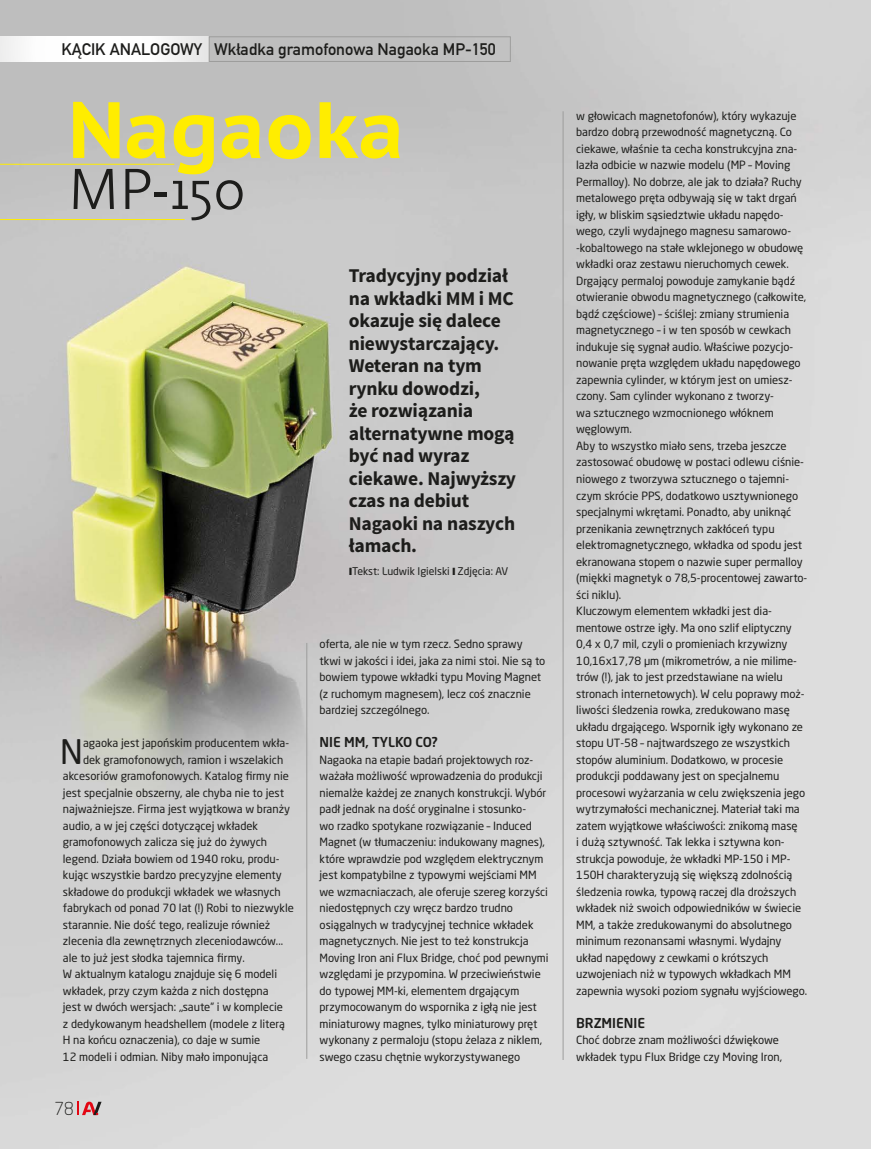
<style>
.page{position:relative;width:871px;height:1149px;background:#fff}
.page>*{position:absolute;margin:0;border:0;box-sizing:border-box;transform-origin:0 0}
.t1{font:700 79.5px "PT Sans Caption";letter-spacing:-.005em;color:#ffed00}
.t2{font:300 60px "Calluna Sans";color:#1d1d1b}
.t3{font:33.45px "Neo Sans Pro";color:#1d1d1b}
.t4{font:700 19.5px/22.5px "Source Sans Pro";letter-spacing:-.01em;color:#1d1d1b}
.t5{font:300 17.7px "Neo Sans Pro";color:#1d1d1b;scale:.93 1}
.t6{font:700 16.5px "DIN Alternate";color:#1d1d1b}
.t7{font:500 13.5px "Neo Sans Pro";letter-spacing:-.005em;color:#1d1d1b}
.t8{font:11.25px/16.5px "Neo Sans Pro";letter-spacing:-.005em;color:#1d1d1b}
.t9{font:10.5px "Neo Sans Pro";color:#1d1d1b}
</style>
<div class="page">
<img style="left:0;top:0;width:871px;height:1148px">
<svg style="left:0;top:37px;width:209px;height:25px"></svg>
<div style="left:209px;top:37px;width:301px;height:25px;border:1px solid #9d9d9c"></div>
<hr style="left:306px;top:642px;width:1px;height:416px;background:#9d9d9c">
<hr style="left:562px;top:111px;width:1px;height:948px;background:#9d9d9c">
<svg style="left:77px;top:1101px;width:25px;height:13px"></svg>
<hr style="left:0;top:219px;width:184px;height:1px;background:#ffed00">
<hr style="left:0;top:164px;width:174px;height:1px;background:#ffed00">
<svg style="left:349px;top:568px;width:2px;height:7px"></svg>
<svg style="left:453px;top:568px;width:2px;height:7px"></svg>
<h3 class="t6" style="left:61px;top:36px;width:436px">KĄCIK ANALOGOWY Wkładka gramofonowa Nagaoka MP-150</h3>
<h1 class="t1" style="left:68px;top:77px;width:338px">Nagaoka</h1>
<h2 class="t2" style="left:68px;top:153px;width:179px">MP-150</h2>
<h3 class="t4" style="left:349px;top:265px;width:169px">Tradycyjny podział na wkładki MM i MC okazuje się dalece niewystarczający.<br>Weteran na tym rynku dowodzi,<br>że rozwiązania alternatywne mogą być nad wyraz ciekawe. Najwyższy czas na debiut<br>Nagaoki na naszych łamach.</h3>
<h3 class="t3" style="left:60px;top:730px;width:24px">N</h3>
<p class="t8" style="left:83px;top:734px;width:208px">agaoka jest japońskim producentem wkła-</p>
<p class="t8" style="left:83px;top:750px;width:202px">dek gramofonowych, ramion i wszelakich</p>
<p class="t8" style="left:63px;top:767px;width:228px">akcesoriów gramofonowych. Katalog firmy nie</p>
<p class="t8" style="left:63px;top:783px;width:223px">jest specjalnie obszerny, ale chyba nie to jest</p>
<p class="t8" style="left:63px;top:800px;width:229px">najważniejsze. Firma jest wyjątkowa w branży</p>
<p class="t8" style="left:63px;top:816px;width:197px">audio, a w jej części dotyczącej wkładek</p>
<p class="t8" style="left:63px;top:833px;width:206px">gramofonowych zalicza się już do żywych</p>
<p class="t8" style="left:63px;top:849px;width:218px">legend. Działa bowiem od 1940 roku, produ-</p>
<p class="t8" style="left:63px;top:866px;width:220px">kując wszystkie bardzo precyzyjne elementy</p>
<p class="t8" style="left:63px;top:882px;width:219px">składowe do produkcji wkładek we własnych</p>
<p class="t8" style="left:63px;top:899px;width:233px">fabrykach od ponad 70 lat (!) Robi to niezwykle</p>
<p class="t8" style="left:63px;top:915px;width:209px">starannie. Nie dość tego, realizuje również</p>
<p class="t8" style="left:63px;top:932px;width:222px">zlecenia dla zewnętrznych zleceniodawców...</p>
<p class="t8" style="left:63px;top:948px;width:184px">ale to już jest słodka tajemnica firmy.</p>
<p class="t8" style="left:63px;top:965px;width:216px">W aktualnym katalogu znajduje się 6 modeli</p>
<p class="t8" style="left:63px;top:981px;width:207px">wkładek, przy czym każda z nich dostępna</p>
<p class="t8" style="left:63px;top:998px;width:221px">jest w dwóch wersjach: „saute” i w komplecie</p>
<p class="t8" style="left:63px;top:1014px;width:223px">z dedykowanym headshellem (modele z literą</p>
<p class="t8" style="left:63px;top:1031px;width:199px">H na końcu oznaczenia), co daje w sumie</p>
<p class="t8" style="left:63px;top:1047px;width:207px">12 modeli i odmian. Niby mało imponująca</p>
<h3 class="t5" style="left:55px;top:1097px;width:22px">78</h3>
<p class="t9" style="left:352px;top:565px;width:158px">Tekst: Ludwik Igielski Zdjęcia: AV</p>
<p class="t8" style="left:319px;top:635px;width:227px">oferta, ale nie w tym rzecz. Sedno sprawy tkwi w jakości i idei, jaka za nimi stoi. Nie są to bowiem typowe wkładki typu Moving Magnet (z ruchomym magnesem), lecz coś znacznie bardziej szczególnego.</p>
<p class="t7" style="left:319px;top:733px;width:120px">NIE MM, TYLKO CO?</p>
<p class="t8" style="left:319px;top:750px;width:231px">Nagaoka na etapie badań projektowych roz&shy;ważała możliwość wprowadzenia do produkcji niemalże każdej ze znanych konstrukcji. Wybór padł jednak na dość oryginalne i stosunko-<br>wo rzadko spotykane rozwiązanie – Induced Magnet (w tłumaczeniu: indukowany magnes), które wprawdzie pod względem elektrycznym jest kompatybilne z typowymi wejściami MM we wzmacniaczach, ale oferuje szereg korzyści niedostępnych czy wręcz bardzo trudno osiągalnych w tradycyjnej technice wkładek magnetycznych. Nie jest to też konstrukcja Moving Iron ani Flux Bridge, choć pod pewnymi względami je przypomina. W przeciwieństwie do typowej MM-ki, elementem drgającym przymocowanym do wspornika z igłą nie jest miniaturowy magnes, tylko miniaturowy pręt wykonany z permaloju (stopu żelaza z niklem, swego czasu chętnie wykorzystywanego</p>
<p class="t8" style="left:576px;top:107px;width:233px">w głowicach magnetofonów), który wykazuje bardzo dobrą przewodność magnetyczną. Co ciekawe, właśnie ta cecha konstrukcyjna zna&shy;lazła odbicie w nazwie modelu (MP – Moving Permalloy). No dobrze, ale jak to działa? Ruchy metalowego pręta odbywają się w takt drgań igły, w bliskim sąsiedztwie układu napędo&shy;wego, czyli wydajnego magnesu samarowo--kobaltowego na stałe wklejonego w obudowę wkładki oraz zestawu nieruchomych cewek.<br>Drgający permaloj powoduje zamykanie bądź otwieranie obwodu magnetycznego (całkowite, bądź częściowe) – ściślej: zmiany strumienia magnetycznego – i w ten sposób w cewkach indukuje się sygnał audio. Właściwe pozycjo&shy;nowanie pręta względem układu napędowego zapewnia cylinder, w którym jest on umiesz&shy;czony. Sam cylinder wykonano z tworzy-<br>wa sztucznego wzmocnionego włóknem węglowym.<br>Aby to wszystko miało sens, trzeba jeszcze zastosować obudowę w postaci odlewu ciśnie&shy;niowego z tworzywa sztucznego o tajemni&shy;czym skrócie PPS, dodatkowo usztywnionego specjalnymi wkrętami. Ponadto, aby uniknąć przenikania zewnętrznych zakłóceń typu elektromagnetycznego, wkładka od spodu jest ekranowana stopem o nazwie super permalloy (miękki magnetyk o 78,5-procentowej zawarto&shy;ści niklu).<br>Kluczowym elementem wkładki jest dia&shy;mentowe ostrze igły. Ma ono szlif eliptyczny 0,4 x 0,7 mil, czyli o promieniach krzywizny 10,16x17,78 µm (mikrometrów, a nie milime&shy;trów (!), jak to jest przedstawiane na wielu stronach internetowych). W celu poprawy moż&shy;liwości śledzenia rowka, zredukowano masę układu drgającego. Wspornik igły wykonano ze stopu UT-58 – najtwardszego ze wszystkich stopów aluminium. Dodatkowo, w procesie produkcji poddawany jest on specjalnemu procesowi wyżarzania w celu zwiększenia jego wytrzymałości mechanicznej. Materiał taki ma zatem wyjątkowe właściwości: znikomą masę<br>i dużą sztywność. Tak lekka i sztywna kon&shy;strukcja powoduje, że wkładki MP-150 i MP-150H charakteryzują się większą zdolnością śledzenia rowka, typową raczej dla droższych wkładek niż swoich odpowiedników w świecie MM, a także zredukowanymi do absolutnego minimum rezonansami własnymi. Wydajny układ napędowy z cewkami o krótszych uzwojeniach niż w typowych wkładkach MM zapewnia wysoki poziom sygnału wyjściowego.</p>
<p class="t7" style="left:576px;top:1013px;width:70px">BRZMIENIE</p>
<p class="t8" style="left:576px;top:1031px;width:207px">Choć dobrze znam możliwości dźwiękowe wkładek typu Flux Bridge czy Moving Iron,</p>
</div>
